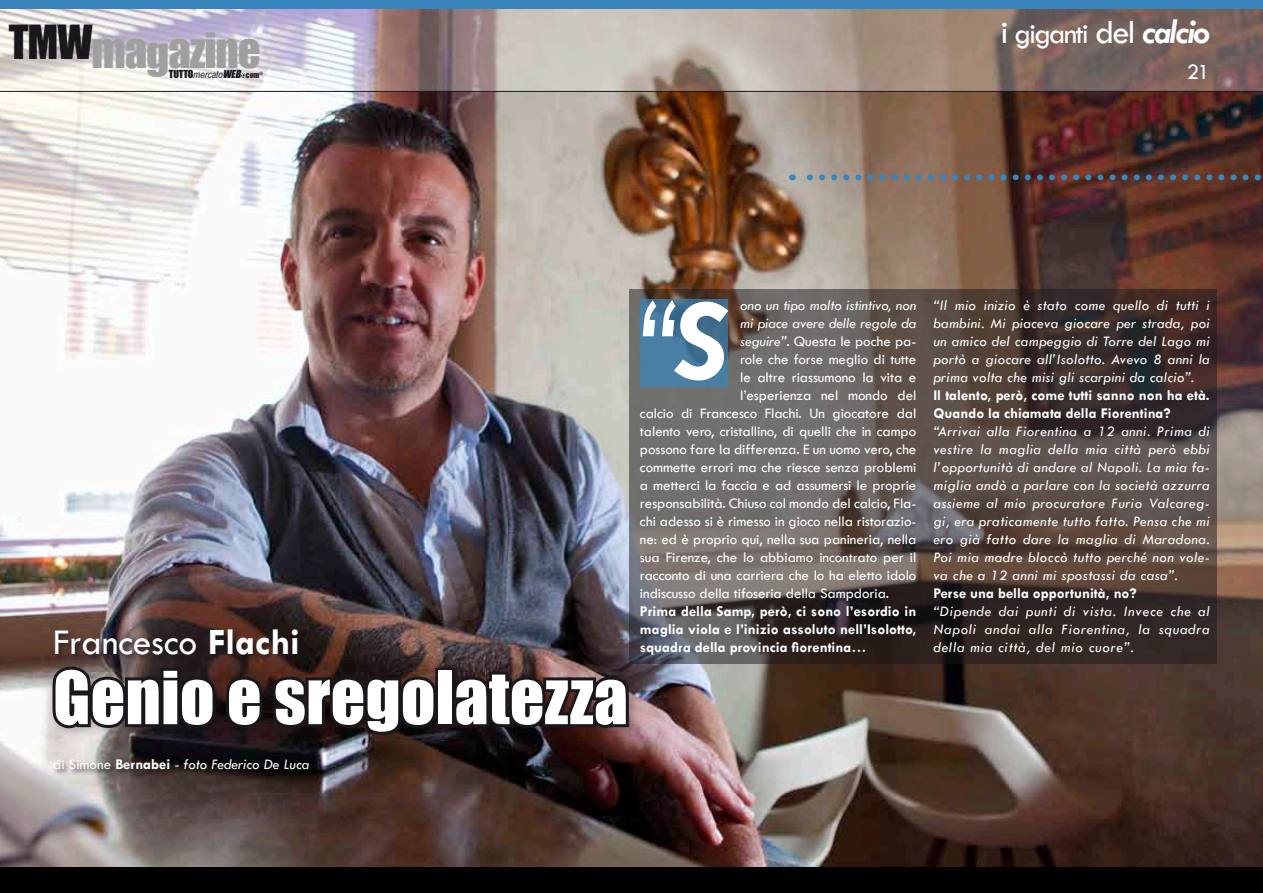
<style>
.page{position:relative;width:1263px;height:893px;background:#fff}
.page>*{position:absolute;margin:0;border:0;box-sizing:border-box;transform-origin:0 0}
.t1{font:italic 700 120px "Tw Cen";color:#fff;scale:.66 1}
.t2{font:67.5px "Impact";letter-spacing:.005em;color:#fff}
.t3{font:44.7px "Impact";letter-spacing:-.025em;color:#a09f9f}
.t4{font:37.5px "Tw Cen";color:#fff}
.t5{font:30px "Tw Cen";letter-spacing:-.05em;color:#fff}
.t6{font:22.5px "Tw Cen";color:#fff}
.t7{font:italic 15px/18px "Tw Cen";letter-spacing:.02em;color:#fff;text-align:justify}
.t8{font:15px "Tw Cen";letter-spacing:-.005em;color:#fff}
.t9{font:700 15px/18px "Tw Cen";color:#fff;text-align:justify}
.t10{font:italic 15px "Tw Cen";letter-spacing:-.005em;color:#fff}
.t11{font:italic 15px "Tw Cen";color:#fff}
.t12{font:italic 10.2px "Arial Narrow";color:#1a171c}
.s1{font-family:"Impact";font-style:normal}
.s2{font-family:"Impact"}
.s3{font-family:"Impact";font-style:normal;font-size:7.5px}
.s4{font-size:34.5px}
.s5{font-weight:700;font-style:italic;font-size:34.5px}
.s6{font-weight:700}
.s7{font-style:normal}
.s8{font-weight:700;font-style:normal}
.s9{font-style:italic}
</style>
<div class="page">
<img style="left:0;top:92px;width:1263px;height:775px">
<svg style="left:629px;top:289px;width:298px;height:374px;background:#645e5c"></svg>
<svg style="left:927px;top:289px;width:289px;height:374px;background:#483b37"></svg>
<div style="left:53px;top:628px;width:252px;height:34px;background:#1a171c;opacity:.75"></div>
<svg style="left:0;top:9px;width:1263px;height:82px;background:#b1a3a0"></svg>
<div style="left:49px;top:663px;width:593px;height:84px;background:#1a171c;opacity:.23"></div>
<svg style="left:49px;top:662px;width:391px;height:77px;background:#312728"></svg>
<div style="left:435px;top:668px;width:20px;height:59px;border:6px solid #1a171c"></div>
<svg style="left:448px;top:669px;width:184px;height:64px;background:#322426"></svg>
<svg style="left:640px;top:300px;width:87px;height:87px;background:#43769a"></svg>
<div style="left:52px;top:758px;width:264px;height:18px;background:#1a171c;opacity:.75"></div>
<svg style="left:792px;top:174px;width:471px;height:6px;background:#5d6470"></svg>
<div style="left:0;top:867px;width:1263px;height:26px;background:#000"></div>
<div style="left:0;top:0;width:1263px;height:9px;background:#3886bd"></div>
<hr style="left:0;top:91px;width:1263px;height:1px;background:#1a171c">
<svg style="left:241px;top:73px;width:5px;height:5px"></svg>
<h3 class="t3" style="left:9px;top:16px;width:253px"><sup>TMW</sup>magazine</h3>
<p class="t12" style="left:169px;top:67px;width:95px"><span class="s1">TUTTO</span>mercato<span class="s2">WEB</span> <span class="s3">com</span><sup>®</sup></p>
<h3 class="t5" style="left:1001px;top:15px;width:211px"><span class="s4">i</span> giganti <span class="s4">del</span> <span class="s5">calcio</span></h3>
<h3 class="t6" style="left:1187px;top:58px;width:25px">21</h3>
<h3 class="t4" style="left:53px;top:620px;width:248px">Francesco <span class="s6">Flachi</span></h3>
<h2 class="t2" style="left:53px;top:645px;width:576px">Genio e sregolatezza</h2>
<p class="t11" style="left:53px;top:755px;width:258px"><span class="s7">di Simone</span> <span class="s8">Bernabei</span> <span class="s7">-</span> foto Federico De Luca</p>
<h1 class="t1" style="left:640px;top:269px;width:134px">“S</h1>
<p class="t10" style="left:740px;top:296px;width:178px">ono un tipo molto istintivo, non</p>
<p class="t10" style="left:740px;top:314px;width:178px">mi piace avere delle regole da</p>
<p class="t8" style="left:740px;top:332px;width:178px"><span class="s9">seguire”</span>. Questa le poche pa-</p>
<p class="t8" style="left:740px;top:350px;width:178px">role che forse meglio di tutte</p>
<p class="t8" style="left:740px;top:368px;width:178px">le altre riassumono la vita e</p>
<p class="t8" style="left:740px;top:386px;width:178px">l’esperienza nel mondo del</p>
<p class="t8" style="left:640px;top:404px;width:278px">calcio di Francesco Flachi. Un giocatore dal</p>
<p class="t8" style="left:640px;top:422px;width:278px">talento vero, cristallino, di quelli che in campo</p>
<p class="t8" style="left:640px;top:440px;width:278px">possono fare la differenza. E un uomo vero, che</p>
<p class="t8" style="left:640px;top:458px;width:278px">commette errori ma che riesce senza problemi</p>
<p class="t8" style="left:640px;top:476px;width:278px">a metterci la faccia e ad assumersi le proprie</p>
<p class="t8" style="left:640px;top:494px;width:278px">responsabilità. Chiuso col mondo del calcio, Fla-</p>
<p class="t8" style="left:640px;top:512px;width:278px">chi adesso si è rimesso in gioco nella ristorazio-</p>
<p class="t8" style="left:640px;top:530px;width:278px">ne: ed è proprio qui, nella sua panineria, nella</p>
<p class="t8" style="left:640px;top:548px;width:278px">sua Firenze, che lo abbiamo incontrato per il</p>
<p class="t8" style="left:640px;top:566px;width:278px">racconto di una carriera che lo ha eletto idolo</p>
<p class="t8" style="left:640px;top:584px;width:251px">indiscusso della tifoseria della Sampdoria.</p>
<p class="t9" style="left:640px;top:602px;width:278px">Prima della Samp, però, ci sono l’esordio in maglia viola e l’inizio assoluto nell’Isolotto, squadra della provincia fiorentina…</p>
<p class="t7" style="left:933px;top:296px;width:278px">“Il mio inizio è stato come quello di tutti i bambini. Mi piaceva giocare per strada, poi un amico del campeggio di Torre del Lago mi portò a giocare all’Isolotto. Avevo 8 anni la prima volta che misi gli scarpini da calcio”.</p>
<p class="t9" style="left:933px;top:386px;width:278px">Il talento, però, come tutti sanno non ha età.<br>Quando la chiamata della Fiorentina?</p>
<p class="t7" style="left:933px;top:422px;width:278px">“Arrivai alla Fiorentina a 12 anni. Prima di vestire la maglia della mia città però ebbi l’opportunità di andare al Napoli. La mia fa&shy;miglia andò a parlare con la società azzurra assieme al mio procuratore Furio Valcareg&shy;gi, era praticamente tutto fatto. Pensa che mi ero già fatto dare la maglia di Maradona.<br>Poi mia madre bloccò tutto perché non vole&shy;va che a 12 anni mi spostassi da casa”.</p>
<p class="t9" style="left:933px;top:584px;width:205px">Perse una bella opportunità, no?</p>
<p class="t7" style="left:933px;top:602px;width:278px">“Dipende dai punti di vista. Invece che al Napoli andai alla Fiorentina, la squadra della mia città, del mio cuore”.</p>
</div>
